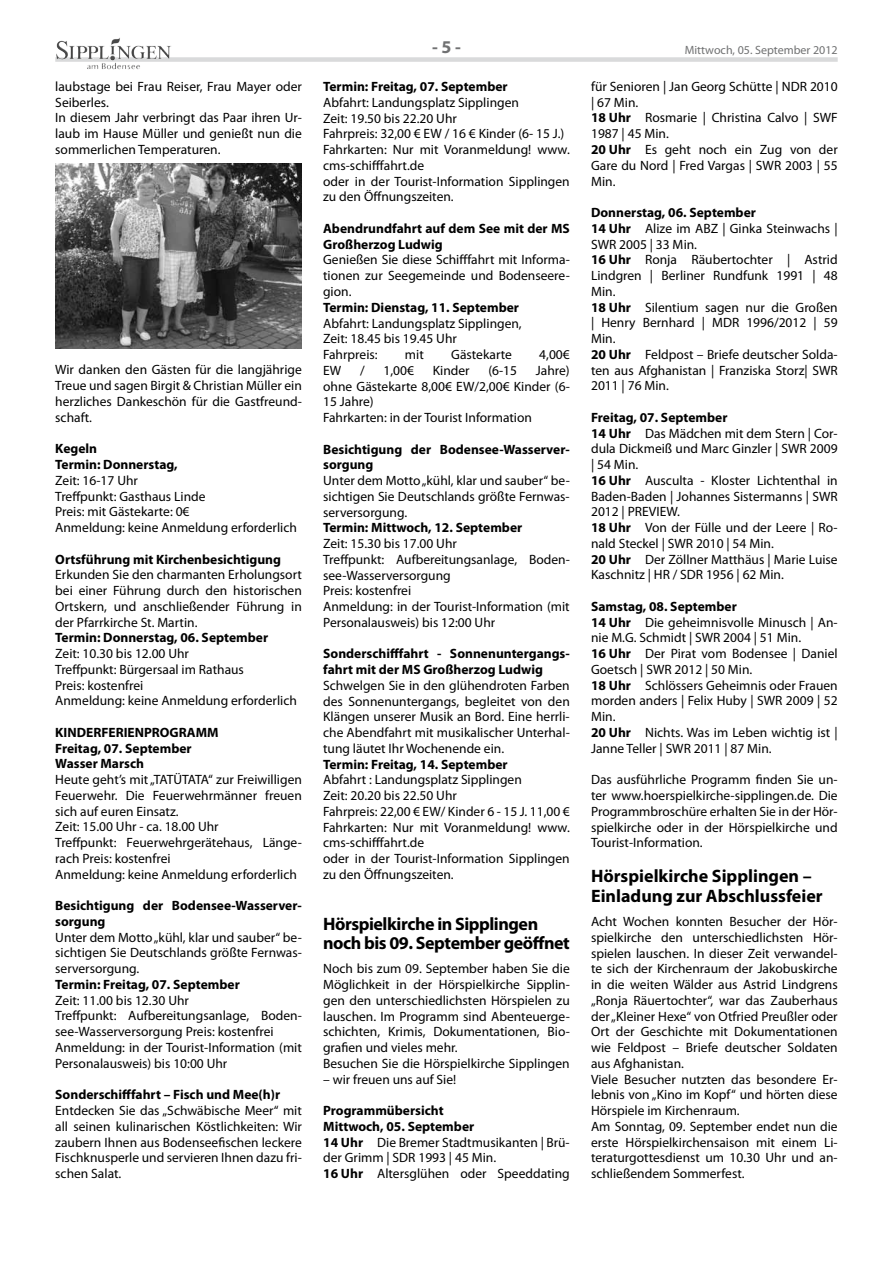
<style>
.page{position:relative;width:893px;height:1263px;background:#fff}
.page>*{position:absolute;margin:0;border:0;box-sizing:border-box;transform-origin:0 0}
.t1{font:700 18px/19.5px "Myriad Pro";letter-spacing:-.01em;color:#000}
.t2{font:700 18px "Myriad Pro";color:#707172}
.t3{font:13.5px/15.8px "Myriad Pro";color:#000}
.t4{font:700 13.5px/15.8px "Myriad Pro";color:#000}
.t5{font:12px "Myriad Pro";color:#707172}
.s1{font-weight:700}
</style>
<div class="page">
<div style="left:55px;top:57px;width:783px;height:5px;background:#d9dadb"></div>
<img style="left:56px;top:37px;width:64px;height:22px">
<img style="left:55px;top:164px;width:247px;height:185px">
<p class="t3" style="left:55px;top:78px;width:248px">laubstage bei Frau Reiser, Frau Mayer oder Seiberles.<br>In diesem Jahr verbringt das Paar ihren Ur&shy;laub im Hause Müller und genießt nun die sommerlichen Temperaturen.</p>
<p class="t3" style="left:55px;top:362px;width:248px;text-align:justify">Wir danken den Gästen für die langjährige Treue und sagen Birgit &amp; Christian Müller ein herzliches Dankeschön für die Gastfreund&shy;schaft.</p>
<p class="t4" style="left:55px;top:440px;width:124px">Kegeln<br>Termin: Donnerstag,</p>
<p class="t3" style="left:55px;top:472px;width:243px">Zeit: 16-17 Uhr<br>Treffpunkt: Gasthaus Linde<br>Preis: mit Gästekarte: 0€<br>Anmeldung: keine Anmeldung erforderlich</p>
<p class="t4" style="left:55px;top:551px;width:227px">Ortsführung mit Kirchenbesichtigung</p>
<p class="t3" style="left:55px;top:567px;width:248px;text-align:justify">Erkunden Sie den charmanten Erholungsort bei einer Führung durch den historischen Ortskern, und anschließender Führung in der Pfarrkirche St. Martin.</p>
<p class="t4" style="left:55px;top:629px;width:214px">Termin: Donnerstag, 06. September</p>
<p class="t3" style="left:55px;top:645px;width:243px">Zeit: 10.30 bis 12.00 Uhr<br>Treffpunkt: Bürgersaal im Rathaus<br>Preis: kostenfrei<br>Anmeldung: keine Anmeldung erforderlich</p>
<p class="t4" style="left:55px;top:724px;width:165px">KINDERFERIENPROGRAMM<br>Freitag, 07. September<br>Wasser Marsch</p>
<p class="t3" style="left:55px;top:771px;width:248px">Heute geht’s mit „TATÜTATA“ zur Freiwilligen Feuerwehr. Die Feuerwehrmänner freuen sich auf euren Einsatz.<br>Zeit: 15.00 Uhr - ca. 18.00 Uhr<br>Treffpunkt: Feuerwehrgerätehaus, Länge&shy;rach Preis: kostenfrei<br>Anmeldung: keine Anmeldung erforderlich</p>
<p class="t4" style="left:55px;top:897px;width:248px">Besichtigung der Bodensee-Wasserver&shy;sorgung</p>
<p class="t3" style="left:55px;top:929px;width:248px;text-align:justify">Unter dem Motto „kühl, klar und sauber“ be&shy;sichtigen Sie Deutschlands größte Fernwas&shy;serversorgung.</p>
<p class="t4" style="left:55px;top:976px;width:186px">Termin: Freitag, 07. September</p>
<p class="t3" style="left:55px;top:992px;width:248px">Zeit: 11.00 bis 12.30 Uhr<br>Treffpunkt: Aufbereitungsanlage, Boden&shy;see-Wasserversorgung Preis: kostenfrei Anmeldung: in der Tourist-Information (mit Personalausweis) bis 10:00 Uhr</p>
<p class="t4" style="left:55px;top:1086px;width:226px">Sonderschifffahrt – Fisch und Mee(h)r</p>
<p class="t3" style="left:55px;top:1102px;width:248px;text-align:justify">Entdecken Sie das „Schwäbische Meer“ mit all seinen kulinarischen Köstlichkeiten: Wir zaubern Ihnen aus Bodenseefischen leckere Fischknusperle und servieren Ihnen dazu fri&shy;schen Salat.</p>
<h1 class="t2" style="left:432px;top:35px;width:30px">- 5 -</h1>
<p class="t5" style="left:685px;top:43px;width:155px">Mittwoch, 05. September 2012</p>
<p class="t4" style="left:323px;top:78px;width:186px">Termin: Freitag, 07. September</p>
<p class="t3" style="left:323px;top:94px;width:248px">Abfahrt: Landungsplatz Sipplingen<br>Zeit: 19.50 bis 22.20 Uhr<br>Fahrpreis: 32,00 € EW / 16 € Kinder (6- 15 J.)<br>Fahrkarten: Nur mit Voranmeldung! www. cms-schifffahrt.de<br>oder in der Tourist-Information Sipplingen zu den Öffnungszeiten.</p>
<p class="t4" style="left:323px;top:220px;width:248px">Abendrundfahrt auf dem See mit der MS<br>Großherzog Ludwig</p>
<p class="t3" style="left:323px;top:252px;width:248px;text-align:justify">Genießen Sie diese Schifffahrt mit Informa&shy;tionen zur Seegemeinde und Bodenseere&shy;gion.</p>
<p class="t4" style="left:323px;top:299px;width:197px">Termin: Dienstag, 11. September</p>
<p class="t3" style="left:323px;top:315px;width:200px">Abfahrt: Landungsplatz Sipplingen,<br>Zeit: 18.45 bis 19.45 Uhr<br>Fahrpreis:</p>
<p class="t3" style="left:405px;top:346px;width:20px">mit</p>
<p class="t3" style="left:451px;top:346px;width:62px">Gästekarte</p>
<p class="t3" style="left:539px;top:346px;width:32px">4,00€</p>
<p class="t3" style="left:323px;top:362px;width:248px;text-indent:213px">Jahre) ohne Gästekarte 8,00€ EW/2,00€ Kinder (6-<br>15 Jahre)<br>Fahrkarten: in der Tourist Information</p>
<p class="t4" style="left:323px;top:441px;width:248px">Besichtigung der Bodensee-Wasserver&shy;sorgung</p>
<p class="t3" style="left:323px;top:472px;width:248px;text-align:justify">Unter dem Motto „kühl, klar und sauber“ be&shy;sichtigen Sie Deutschlands größte Fernwas&shy;serversorgung.</p>
<p class="t4" style="left:323px;top:519px;width:201px">Termin: Mittwoch, 12. September</p>
<p class="t3" style="left:323px;top:535px;width:248px">Zeit: 15.30 bis 17.00 Uhr<br>Treffpunkt: Aufbereitungsanlage, Boden&shy;see-Wasserversorgung<br>Preis: kostenfrei<br>Anmeldung: in der Tourist-Information (mit<br>Personalausweis) bis 12:00 Uhr</p>
<p class="t4" style="left:323px;top:645px;width:248px">Sonderschifffahrt - Sonnenuntergangs&shy;fahrt mit der MS Großherzog Ludwig</p>
<p class="t3" style="left:323px;top:677px;width:248px;text-align:justify">Schwelgen Sie in den glühendroten Farben des Sonnenuntergangs, begleitet von den Klängen unserer Musik an Bord. Eine herrli&shy;che Abendfahrt mit musikalischer Unterhal&shy;tung läutet Ihr Wochenende ein.</p>
<p class="t4" style="left:323px;top:756px;width:186px">Termin: Freitag, 14. September</p>
<p class="t3" style="left:323px;top:772px;width:248px">Abfahrt : Landungsplatz Sipplingen<br>Zeit: 20.20 bis 22.50 Uhr<br>Fahrpreis: 22,00 € EW/ Kinder 6 - 15 J. 11,00 € Fahrkarten: Nur mit Voranmeldung! www. cms-schifffahrt.de<br>oder in der Tourist-Information Sipplingen zu den Öffnungszeiten.</p>
<h1 class="t1" style="left:323px;top:913px;width:248px">Hörspielkirche in Sipplingen noch bis 09. September geöffnet</h1>
<p class="t3" style="left:323px;top:961px;width:248px">Noch bis zum 09. September haben Sie die Möglichkeit in der Hörspielkirche Sipplin&shy;gen den unterschiedlichsten Hörspielen zu lauschen. Im Programm sind Abenteuerge&shy;schichten, Krimis, Dokumentationen, Bio&shy;grafien und vieles mehr.<br>Besuchen Sie die Hörspielkirche Sipplingen</p>
<p class="t3" style="left:323px;top:1071px;width:135px">– wir freuen uns auf Sie!</p>
<p class="t3" style="left:323px;top:1102px;width:248px"><span class="s1">Programmübersicht<br>Mittwoch, 05. September<br>14 Uhr</span> Die Bremer Stadtmusikanten | Brü&shy;der Grimm | SDR 1993 | 45 Min.<br><span class="s1">16 Uhr</span> Altersglühen oder Speeddating</p>
<p class="t3" style="left:323px;top:362px;width:20px">EW</p>
<p class="t3" style="left:360px;top:362px;width:6px">/</p>
<p class="t3" style="left:383px;top:362px;width:32px">1,00€</p>
<p class="t3" style="left:433px;top:362px;width:38px">Kinder</p>
<p class="t3" style="left:488px;top:362px;width:30px">(6-15</p>
<p class="t3" style="left:591px;top:78px;width:248px">für Senioren | Jan Georg Schütte | NDR 2010 | 67 Min.<br><span class="s1">18 Uhr</span> Rosmarie | Christina Calvo | SWF<br>1987 | 45 Min.<br><span class="s1">20 Uhr</span> Es geht noch ein Zug von der<br>Gare du Nord | Fred Vargas | SWR 2003 | 55<br>Min.</p>
<p class="t3" style="left:591px;top:204px;width:248px"><span class="s1">Donnerstag, 06. September<br>14 Uhr</span> Alize im ABZ | Ginka Steinwachs |<br>SWR 2005 | 33 Min.<br><span class="s1">16 Uhr</span> Ronja Räubertochter | Astrid<br>Lindgren | Berliner Rundfunk 1991 | 48<br>Min.<br><span class="s1">18 Uhr</span> Silentium sagen nur die Großen | Henry Bernhard | MDR 1996/2012 | 59<br>Min.<br><span class="s1">20 Uhr</span> Feldpost – Briefe deutscher Solda&shy;ten aus Afghanistan | Franziska Storz| SWR<br>2011 | 76 Min.</p>
<p class="t3" style="left:591px;top:409px;width:248px"><span class="s1">Freitag, 07. September<br>14 Uhr</span> Das Mädchen mit dem Stern | Cor&shy;dula Dickmeiß und Marc Ginzler | SWR 2009 | 54 Min.<br><span class="s1">16 Uhr</span> Ausculta - Kloster Lichtenthal in<br>Baden-Baden | Johannes Sistermanns | SWR<br>2012 | PREVIEW.<br><span class="s1">18 Uhr</span> Von der Fülle und der Leere | Ro&shy;nald Steckel | SWR 2010 | 54 Min.<br><span class="s1">20 Uhr</span> Der Zöllner Matthäus | Marie Luise<br>Kaschnitz | HR / SDR 1956 | 62 Min.</p>
<p class="t3" style="left:591px;top:598px;width:248px"><span class="s1">Samstag, 08. September<br>14 Uhr</span> Die geheimnisvolle Minusch | An&shy;nie M.G. Schmidt | SWR 2004 | 51 Min.<br><span class="s1">16 Uhr</span> Der Pirat vom Bodensee | Daniel<br>Goetsch | SWR 2012 | 50 Min.<br><span class="s1">18 Uhr</span> Schlössers Geheimnis oder Frauen morden anders | Felix Huby | SWR 2009 | 52<br>Min.<br><span class="s1">20 Uhr</span> Nichts. Was im Leben wichtig ist |<br>Janne Teller | SWR 2011 | 87 Min.</p>
<p class="t3" style="left:591px;top:772px;width:248px;text-align:justify">Das ausführliche Programm finden Sie un&shy;ter www.hoerspielkirche-sipplingen.de. Die Programmbroschüre erhalten Sie in der Hör&shy;spielkirche oder in der Hörspielkirche und Tourist-Information.</p>
<h1 class="t1" style="left:591px;top:866px;width:233px">Hörspielkirche Sipplingen –<br>Einladung zur Abschlussfeier</h1>
<p class="t3" style="left:591px;top:913px;width:248px">Acht Wochen konnten Besucher der Hör&shy;spielkirche den unterschiedlichsten Hör&shy;spielen lauschen. In dieser Zeit verwandel&shy;te sich der Kirchenraum der Jakobuskirche in die weiten Wälder aus Astrid Lindgrens „Ronja Räuertochter“, war das Zauberhaus der „Kleiner Hexe“ von Otfried Preußler oder Ort der Geschichte mit Dokumentationen wie Feldpost – Briefe deutscher Soldaten aus Afghanistan.<br>Viele Besucher nutzten das besondere Er&shy;lebnis von „Kino im Kopf“ und hörten diese Hörspiele im Kirchenraum.<br>Am Sonntag, 09. September endet nun die erste Hörspielkirchensaison mit einem Li&shy;teraturgottesdienst um 10.30 Uhr und an&shy;schließendem Sommerfest.</p>
</div>
